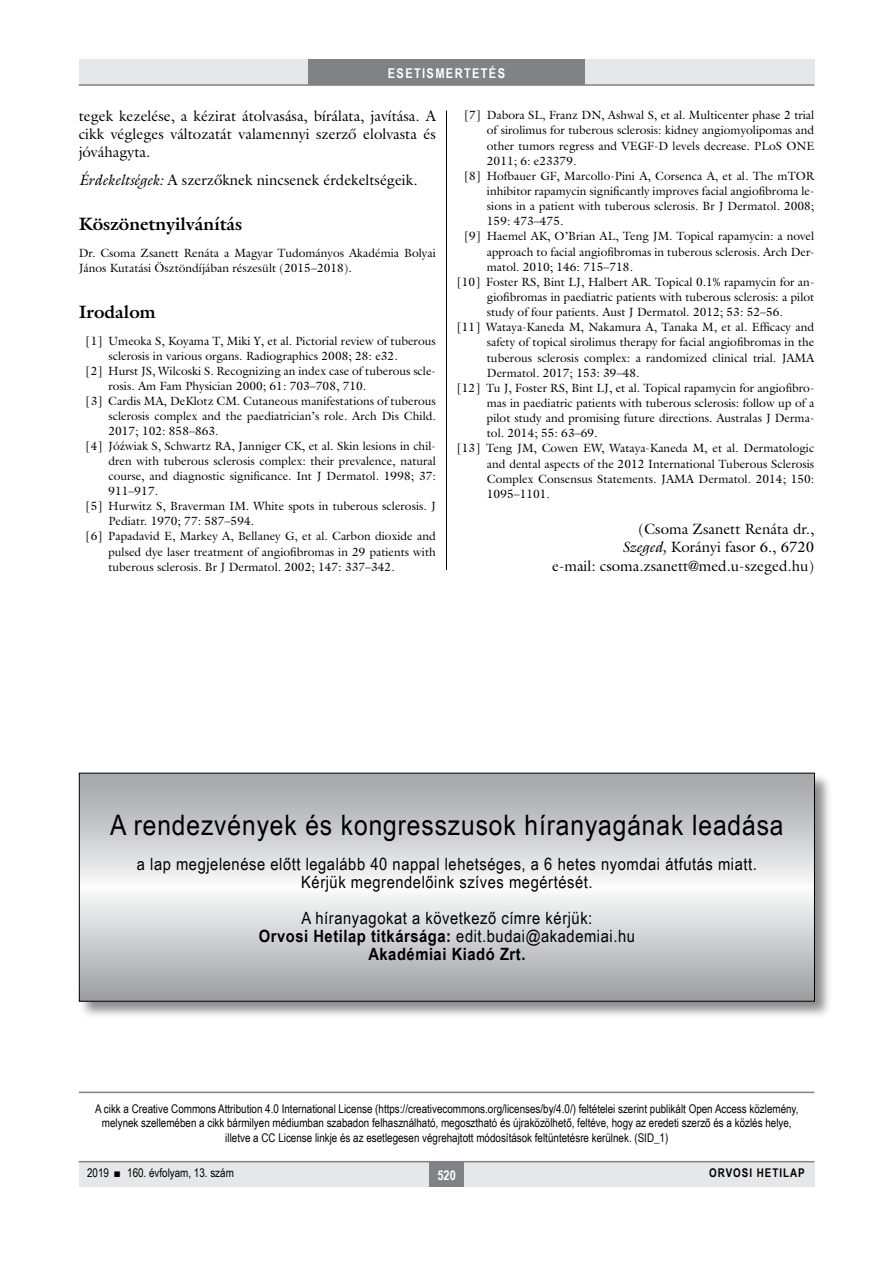
<style>
.page{position:relative;width:893px;height:1263px;background:#fff}
.page>*{position:absolute;margin:0;border:0;box-sizing:border-box;transform-origin:0 0}
.Rendezvenyek{font:28.2px "Arial Narrow";letter-spacing:.03em;color:#000;scale:1.06 1}
.alcimbold{font:700 18px "Galliard Reg";color:#000}
.Rendezvenyek-2{font:16.95px "Arial Narrow";letter-spacing:.03em;color:#000;scale:1.06 1}
.Rendezvenyek-3{font:700 16.95px "Arial Narrow";letter-spacing:.03em;color:#000;scale:1.06 1}
.Body_tompa{font:15px/18px "Galliard Reg";color:#000;text-align:justify}
.irodalom_szerzo{font:15px "Galliard Reg";color:#000}
.t1{font:700 13.5px "Arial Narrow";letter-spacing:.1em;color:#fff}
.tompa_8_10{font:12px/15.1px "Galliard Reg";color:#000;text-align:justify}
.roviditesek_cim{font:12px/14.4px "Arial Narrow";color:#000;text-align:center}
.t2{font:700 12px "Arial Narrow";letter-spacing:.08em;color:#000}
.s1{font-style:italic}
.s2{font-family:"Garamond Premr Pro";font-size:13.5px}
.s3{font-weight:400}
</style>
<div class="page">
<div style="left:79px;top:1161px;width:735px;height:25px;background:#e6e7e8"></div>
<hr style="left:79px;top:1161px;width:735px;height:1px;background:#808285">
<div style="left:430px;top:1161px;width:34px;height:25px;background:#808285"></div>
<div style="left:79px;top:60px;width:735px;height:25px;background:#e6e7e8"></div>
<div style="left:308px;top:60px;width:277px;height:25px;background:#808285"></div>
<hr style="left:79px;top:84px;width:735px;height:2px;background:#808285">
<hr style="left:446px;top:111px;width:1px;height:1026px;background:#000">
<div style="left:79px;top:570px;width:735px;height:567px;background:#fff"></div>
<hr style="left:79px;top:1091px;width:735px;height:2px;background:#808285">
<div style="left:79px;top:772px;width:753px;height:247px;background:#000;opacity:.45"></div>
<svg style="left:81px;top:775px;width:732px;height:224px;background:#cbccce"></svg>
<p class="t1" style="left:388px;top:63px;width:119px">ESETISMERTETÉS</p>
<p class="Body_tompa" style="left:79px;top:107px;width:359px">tegek kezelése, a kézirat átolvasása, bírálata, javítása. A cikk végleges változatát valamennyi szerző elolvasta és jóváhagyta.</p>
<p class="Body_tompa" style="left:79px;top:170px;width:340px"><span class="s1">Érdekeltségek:</span> A szerzőknek nincsenek érdekeltségeik.</p>
<p class="alcimbold" style="left:79px;top:212px;width:165px">Köszönetnyilvánítás</p>
<p class="tompa_8_10" style="left:79px;top:245px;width:359px">Dr. Csoma Zsanett Renáta a Magyar Tudományos Akadémia Bolyai<br>János Kutatási Ösztöndíjában részesült (2015–2018).</p>
<p class="alcimbold" style="left:79px;top:300px;width:78px">Irodalom</p>
<p class="tompa_8_10" style="left:108px;top:333px;width:329px;text-indent:-23px">[1] Umeoka S, Koyama T, Miki Y, et al. Pictorial review of tuberous sclerosis in various organs. Radiographics 2008; 28: e32.</p>
<p class="tompa_8_10" style="left:108px;top:363px;width:329px;text-indent:-23px">[2] Hurst JS, Wilcoski S. Recognizing an index case of tuberous scle&shy;rosis. Am Fam Physician 2000; 61: 703–708, 710.</p>
<p class="tompa_8_10" style="left:108px;top:393px;width:329px;text-indent:-23px">[3] Cardis MA, DeKlotz CM. Cutaneous manifestations of tuberous sclerosis complex and the paediatrician’s role. Arch Dis Child.<br>2017; 102: 858–863.</p>
<p class="tompa_8_10" style="left:108px;top:438px;width:329px;text-indent:-23px">[4] Jó<span class="s2">ź</span>wiak S, Schwartz RA, Janniger CK, et al. Skin lesions in chil&shy;dren with tuberous sclerosis complex: their prevalence, natural course, and diagnostic significance. Int J Dermatol. 1998; 37:<br>911–917.</p>
<p class="tompa_8_10" style="left:108px;top:499px;width:329px;text-indent:-23px">[5] Hurwitz S, Braverman IM. White spots in tuberous sclerosis. J<br>Pediatr. 1970; 77: 587–594.</p>
<p class="tompa_8_10" style="left:108px;top:529px;width:329px;text-indent:-23px">[6] Papadavid E, Markey A, Bellaney G, et al. Carbon dioxide and pulsed dye laser treatment of angiofibromas in 29 patients with tuberous sclerosis. Br J Dermatol. 2002; 147: 337–342.</p>
<p class="tompa_8_10" style="left:487px;top:107px;width:329px;text-indent:-23px">[7] Dabora SL, Franz DN, Ashwal S, et al. Multicenter phase 2 trial of sirolimus for tuberous sclerosis: kidney angiomyolipomas and other tumors regress and VEGF-D levels decrease. PLoS ONE 2011; 6: e23379.</p>
<p class="tompa_8_10" style="left:487px;top:168px;width:329px;text-indent:-23px">[8] Hofbauer GF, Marcollo-Pini A, Corsenca A, et al. The mTOR inhibitor rapamycin significantly improves facial angiofibroma le&shy;sions in a patient with tuberous sclerosis. Br J Dermatol. 2008; 159: 473–475.</p>
<p class="tompa_8_10" style="left:487px;top:229px;width:329px;text-indent:-23px">[9] Haemel AK, O’Brian AL, Teng JM. Topical rapamycin: a novel approach to facial angiofibromas in tuberous sclerosis. Arch Der&shy;matol. 2010; 146: 715–718.</p>
<p class="tompa_8_10" style="left:487px;top:274px;width:329px;text-indent:-30px">[10] Foster RS, Bint LJ, Halbert AR. Topical 0.1% rapamycin for an&shy;giofibromas in paediatric patients with tuberous sclerosis: a pilot study of four patients. Aust J Dermatol. 2012; 53: 52–56.</p>
<p class="tompa_8_10" style="left:487px;top:319px;width:329px;text-indent:-30px">[11] Wataya-Kaneda M, Nakamura A, Tanaka M, et al. Efficacy and safety of topical sirolimus therapy for facial angiofibromas in the tuberous sclerosis complex: a randomized clinical trial. JAMA Dermatol. 2017; 153: 39–48.</p>
<p class="tompa_8_10" style="left:487px;top:380px;width:329px;text-indent:-30px">[12] Tu J, Foster RS, Bint LJ, et al. Topical rapamycin for angiofibro&shy;mas in paediatric patients with tuberous sclerosis: follow up of a pilot study and promising future directions. Australas J Derma&shy;tol. 2014; 55: 63–69.</p>
<p class="tompa_8_10" style="left:487px;top:441px;width:329px;text-indent:-30px">[13] Teng JM, Cowen EW, Wataya-Kaneda M, et al. Dermatologic and dental aspects of the 2012 International Tuberous Sclerosis Complex Consensus Statements. JAMA Dermatol. 2014; 150:<br>1095–1101.</p>
<p class="irodalom_szerzo" style="left:638px;top:520px;width:177px">(Csoma Zsanett Renáta dr.,</p>
<p class="irodalom_szerzo" style="left:622px;top:538px;width:193px"><span class="s1">Szeged,</span> Korányi fasor 6., 6720</p>
<p class="irodalom_szerzo" style="left:552px;top:556px;width:264px">e-mail: csoma.zsanett@med.u-szeged.hu)</p>
<p class="Rendezvenyek" style="left:110px;top:804px;width:637px">A rendezvények és kongresszusok híranyagának leadása</p>
<p class="Rendezvenyek-2" style="left:137px;top:851px;width:586px">a lap megjelenése előtt legalább 40 nappal lehetséges, a 6 hetes nyomdai átfutás miatt.</p>
<p class="Rendezvenyek-2" style="left:301px;top:869px;width:276px">Kérjük megrendelőink szíves megértését.</p>
<p class="Rendezvenyek-2" style="left:301px;top:905px;width:276px">A híranyagokat a következő címre kérjük:</p>
<p class="Rendezvenyek-3" style="left:259px;top:923px;width:356px">Orvosi Hetilap titkársága: <span class="s3">edit.budai@akademiai.hu</span></p>
<p class="Rendezvenyek-3" style="left:368px;top:941px;width:150px">Akadémiai Kiadó Zrt.</p>
<p class="roviditesek_cim" style="left:95px;top:1101px;width:705px">A cikk a Creative Commons Attribution 4.0 International License (https://creativecommons.org/licenses/by/4.0/) feltételei szerint publikált Open Access közlemény, melynek szellemében a cikk bármilyen médiumban szabadon felhasználható, megosztható és újraközölhető, feltéve, hogy az eredeti szerző és a közlés helye, illetve a CC License linkje és az esetlegesen végrehajtott módosítások feltüntetésre kerülnek. (SID_1)</p>
<p class="roviditesek_cim" style="left:87px;top:1165px;width:148px">2019 ■ 160. évfolyam, 13. szám</p>
<p class="t1" style="left:437px;top:1165px;width:20px">520</p>
<p class="t2" style="left:709px;top:1164px;width:97px">ORVOSI HETILAP</p>
</div>
